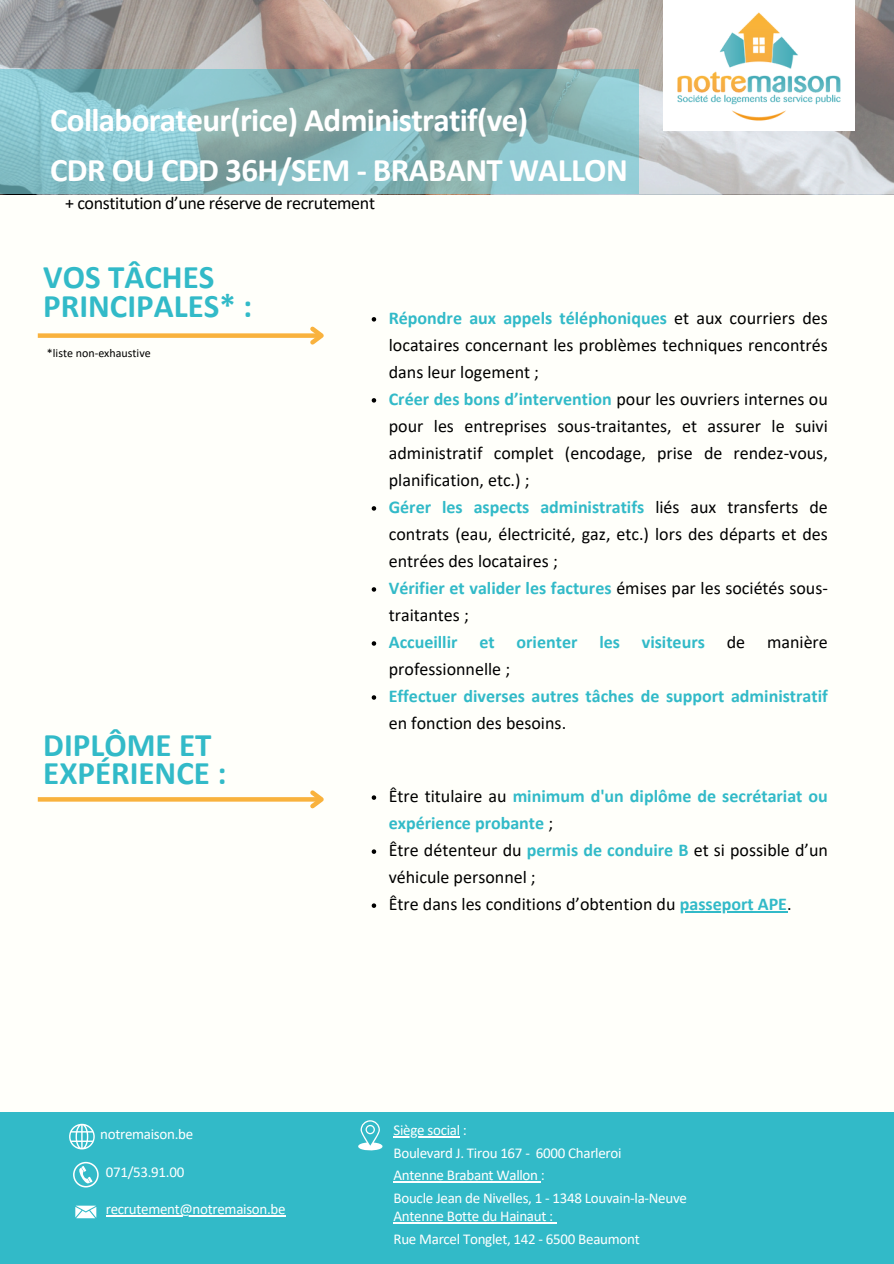
<style>
.page{position:relative;width:894px;height:1264px;background:#fff}
.page>*{position:absolute;margin:0;border:0;box-sizing:border-box;transform-origin:0 0}
.t1{font:700 33px/49.5px "Calibri";letter-spacing:-.02em;color:#fff}
.t2{font:700 33px/29.2px "Calibri";color:#32bac8}
.t3{font:18px/27px "Calibri";color:#000001;text-align:justify}
.t4{font:18px/27px "Calibri";color:#000;text-align:justify}
.t5{font:700 18px/27px "Calibri";color:#32bac8}
.t6{font:18px "Calibri";letter-spacing:-.02em;color:#000}
.t7{font:15px/22.5px "Calibri";letter-spacing:-.02em;color:#fff}
.t8{font:12px "Calibri";color:#000}
.s1{font-weight:700;color:#32bac8}
.s2{color:#000}
.s3{font-weight:400;color:#000001}
.s4{font-weight:400;color:#000}
</style>
<div class="page">
<div style="left:0;top:0;width:893px;height:1263px;background:#fffffa"></div>
<div style="left:0;top:1112px;width:893px;height:151px;background:#32bac8"></div>
<svg style="left:69px;top:1123px;width:26px;height:26px"></svg>
<svg style="left:73px;top:1161px;width:26px;height:26px"></svg>
<svg style="left:358px;top:1120px;width:24px;height:31px"></svg>
<svg style="left:75px;top:1205px;width:22px;height:14px"></svg>
<div style="left:38px;top:333px;width:283px;height:5px;background:#f9b23d"></div>
<svg style="left:306px;top:326px;width:18px;height:19px"></svg>
<svg style="left:371px;top:317px;width:5px;height:4px"></svg>
<svg style="left:371px;top:398px;width:5px;height:4px"></svg>
<svg style="left:371px;top:506px;width:5px;height:4px"></svg>
<svg style="left:371px;top:587px;width:5px;height:4px"></svg>
<svg style="left:371px;top:641px;width:5px;height:4px"></svg>
<svg style="left:371px;top:695px;width:5px;height:4px"></svg>
<hr style="left:393px;top:1136px;width:67px;height:1px;background:#fff">
<hr style="left:106px;top:1215px;width:179px;height:1px;background:#fff">
<hr style="left:393px;top:1181px;width:147px;height:1px;background:#fff">
<hr style="left:393px;top:1222px;width:160px;height:1px;background:#fff">
<svg style="left:38px;top:797px;width:268px;height:4px"></svg>
<svg style="left:306px;top:790px;width:18px;height:19px"></svg>
<svg style="left:371px;top:795px;width:5px;height:4px"></svg>
<svg style="left:371px;top:849px;width:5px;height:4px"></svg>
<svg style="left:371px;top:903px;width:5px;height:4px"></svg>
<hr style="left:679px;top:911px;width:108px;height:1px;background:#32bac8">
<svg style="left:0;top:0;width:893px;height:194px;background:#b1a7a4"></svg>
<svg style="left:0;top:69px;width:638px;height:125px;background:#84b6ba"></svg>
<svg style="left:663px;top:0;width:191px;height:130px"></svg>
<p class="t1" style="left:50px;top:98px;width:579px">Collaborateur(rice) Administratif(ve)<br>CDR OU CDD 36H/SEM - BRABANT WALLON</p>
<h4 class="t6" style="left:65px;top:196px;width:311px">+ constitution d’une réserve de recrutement</h4>
<p class="t2" style="left:43px;top:265px;width:210px">VOS TÂCHES<br>PRINCIPALES* :</p>
<p class="t8" style="left:47px;top:348px;width:105px">*liste non-exhaustive</p>
<p class="t2" style="left:43px;top:733px;width:185px;line-height:28.2px">DIPLÔME ET<br>EXPÉRIENCE :</p>
<p class="t7" style="left:100px;top:1123px;width:94px">notremaison.be</p>
<p class="t7" style="left:106px;top:1161px;width:80px">071/53.91.00</p>
<p class="t7" style="left:106px;top:1199px;width:181px">recrutement@notremaison.be</p>
<h2 class="t4" style="left:388px;top:306px;width:440px"><span class="s1">Répondre aux appels téléphoniques</span> et aux courriers des locataires concernant les problèmes techniques rencontrés dans leur logement ;</h2>
<h3 class="t3" style="left:388px;top:387px;width:440px"><span class="s1">Créer des bons d’intervention</span> pour les ouvriers internes ou pour les entreprises sous-traitantes, et assurer le suivi administratif complet (encodage, prise de rendez-vous, planification, etc.) <span class="s2">;</span></h3>
<h1 class="t3" style="left:388px;top:495px;width:440px"><span class="s1">Gérer les aspects administratifs</span> liés aux transferts de contrats (eau, électricité, gaz, etc.) lors des départs et des entrées des locataires <span class="s2">;</span></h1>
<p class="t3" style="left:388px;top:576px;width:440px"><span class="s1">Vérifier et valider les factures</span> émises par les sociétés sous&shy;traitantes <span class="s2">;</span></p>
<h1 class="t5" style="left:388px;top:630px;width:440px">Accueillir et orienter les visiteurs <span class="s3">de manière professionnelle</span> <span class="s4">;</span></h1>
<p class="t5" style="left:388px;top:684px;width:440px">Effectuer diverses autres tâches de support administratif <span class="s4">en fonction des besoins</span><span class="s3">.</span></p>
<p class="t5" style="left:388px;top:784px;width:440px"><span class="s4">Être titulaire au</span> minimum d'un diplôme de secrétariat ou expérience probante <span class="s4">;</span></p>
<p class="t4" style="left:388px;top:838px;width:440px">Être détenteur du <span class="s1">permis de conduire B</span> et si possible d’un véhicule personnel ;</p>
<h4 class="t4" style="left:388px;top:892px;width:404px">Être dans les conditions d’obtention du <span class="s1">passeport APE</span>.</h4>
<p class="t7" style="left:393px;top:1119px;width:229px">Siège social :<br>Boulevard J. Tirou 167 - 6000 Charleroi</p>
<p class="t7" style="left:393px;top:1165px;width:295px">Antenne Brabant Wallon :<br>Boucle Jean de Nivelles, 1 - 1348 Louvain-la-Neuve</p>
<p class="t7" style="left:393px;top:1205px;width:247px">Antenne Botte du Hainaut :<br>Rue Marcel Tonglet, 142 - 6500 Beaumont</p>
</div>
